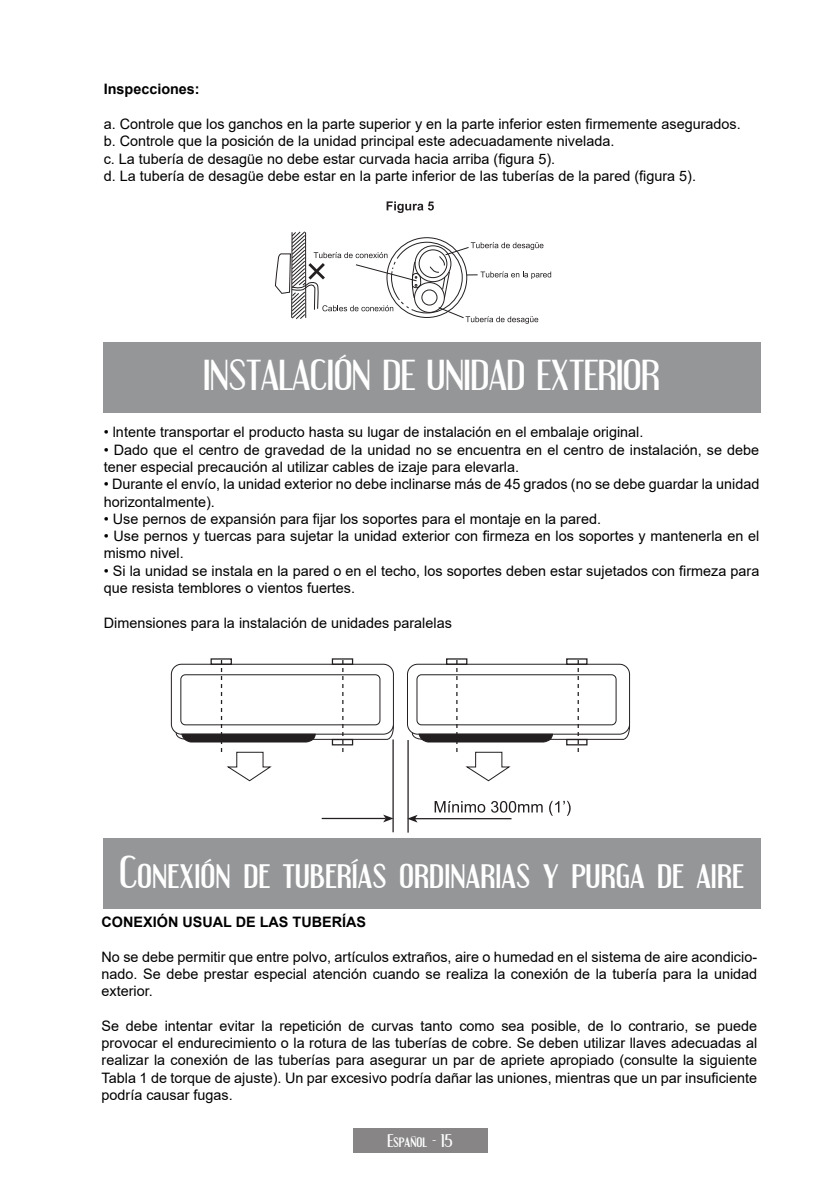
<style>
.page{position:relative;width:840px;height:1192px;background:#fff}
.page>*{position:absolute;margin:0;border:0;box-sizing:border-box;transform-origin:0 0}
.t1{font:40px "Engebrechtre";color:#fff}
.t2{font:38px "Engebrechtre";color:#fff}
.t3{font:16px "Engebrechtre";color:#fff}
.t4{font:14.4px/17.2px "Arial";color:#000}
.t5{font:700 14.4px "Arial";color:#000}
</style>
<div class="page">
<div style="left:103px;top:343px;width:657px;height:70px;background:#949698"></div>
<div style="left:103px;top:838px;width:657px;height:70px;background:#949698"></div>
<div style="left:353px;top:1129px;width:134px;height:24px;background:#878585"></div>
<svg style="left:387px;top:201px;width:47px;height:12px"></svg>
<svg style="left:274px;top:231px;width:277px;height:93px"></svg>
<svg style="left:435px;top:801px;width:50px;height:12px"></svg>
<svg style="left:491px;top:801px;width:52px;height:12px"></svg>
<svg style="left:549px;top:801px;width:22px;height:15px"></svg>
<hr style="left:392px;top:739px;width:2px;height:93px;background:#231f20">
<hr style="left:407px;top:740px;width:2px;height:93px;background:#231f20">
<hr style="left:322px;top:818px;width:64px;height:1px;background:#231f20">
<svg style="left:383px;top:815px;width:11px;height:7px"></svg>
<hr style="left:415px;top:818px;width:97px;height:1px;background:#231f20">
<svg style="left:407px;top:815px;width:11px;height:8px"></svg>
<svg style="left:175px;top:660px;width:219px;height:122px"></svg>
<div style="left:211px;top:658px;width:21px;height:7px;border:1px solid #231f20"></div>
<div style="left:332px;top:658px;width:21px;height:7px;border:1px solid #231f20"></div>
<div style="left:332px;top:739px;width:21px;height:6px;border:1px solid #231f20"></div>
<svg style="left:411px;top:660px;width:219px;height:122px"></svg>
<p class="t5" style="left:104px;top:79px;width:98px">Inspecciones:</p>
<p class="t4" style="left:104px;top:115px;width:639px">a. Controle que los ganchos en la parte superior y en la parte inferior esten firmemente asegurados. b. Controle que la posición de la unidad principal este adecuadamente nivelada.<br>c. La tubería de desagüe no debe estar curvada hacia arriba (figura 5).<br>d. La tubería de desagüe debe estar en la parte inferior de las tuberías de la pared (figura 5).</p>
<h2 class="t2" style="left:203px;top:353px;width:458px">INSTALACIÓN DE UNIDAD EXTERIOR</h2>
<p class="t4" style="left:104px;top:424px;width:541px">• lntente transportar el producto hasta su lugar de instalación en el embalaje original.</p>
<p class="t4" style="left:104px;top:441px;width:657px">• Dado que el centro de gravedad de la unidad no se encuentra en el centro de instalación, se debe tener especial precaución al utilizar cables de izaje para elevarla.</p>
<p class="t4" style="left:104px;top:476px;width:657px">• Durante el envío, la unidad exterior no debe inclinarse más de 45 grados (no se debe guardar la unidad horizontalmente).</p>
<p class="t4" style="left:104px;top:510px;width:499px">• Use pernos de expansión para fijar los soportes para el montaje en la pared.</p>
<p class="t4" style="left:104px;top:527px;width:657px">• Use pernos y tuercas para sujetar la unidad exterior con firmeza en los soportes y mantenerla en el mismo nivel.</p>
<p class="t4" style="left:104px;top:562px;width:657px">• Si la unidad se instala en la pared o en el techo, los soportes deben estar sujetados con firmeza para que resista temblores o vientos fuertes.</p>
<p class="t4" style="left:104px;top:614px;width:350px">Dimensiones para la instalación de unidades paralelas</p>
<h1 class="t1" style="left:119px;top:849px;width:626px">Conexión de tuberías ordinarias y purga de aire</h1>
<p class="t5" style="left:102px;top:912px;width:266px">CONEXIÓN USUAL DE LAS TUBERÍAS</p>
<p class="t4" style="left:102px;top:948px;width:657px;text-align:justify">No se debe permitir que entre polvo, artículos extraños, aire o humedad en el sistema de aire acondicio&shy;nado. Se debe prestar especial atención cuando se realiza la conexión de la tubería para la unidad exterior.</p>
<p class="t4" style="left:102px;top:1017px;width:657px;text-align:justify">Se debe intentar evitar la repetición de curvas tanto como sea posible, de lo contrario, se puede provocar el endurecimiento o la rotura de las tuberías de cobre. Se deben utilizar llaves adecuadas al realizar la conexión de las tuberías para asegurar un par de apriete apropiado (consulte la siguiente Tabla 1 de torque de ajuste). Un par excesivo podría dañar las uniones, mientras que un par insuficiente podría causar fugas.</p>
<p class="t3" style="left:387px;top:1131px;width:67px">Español - 15</p>
</div>
